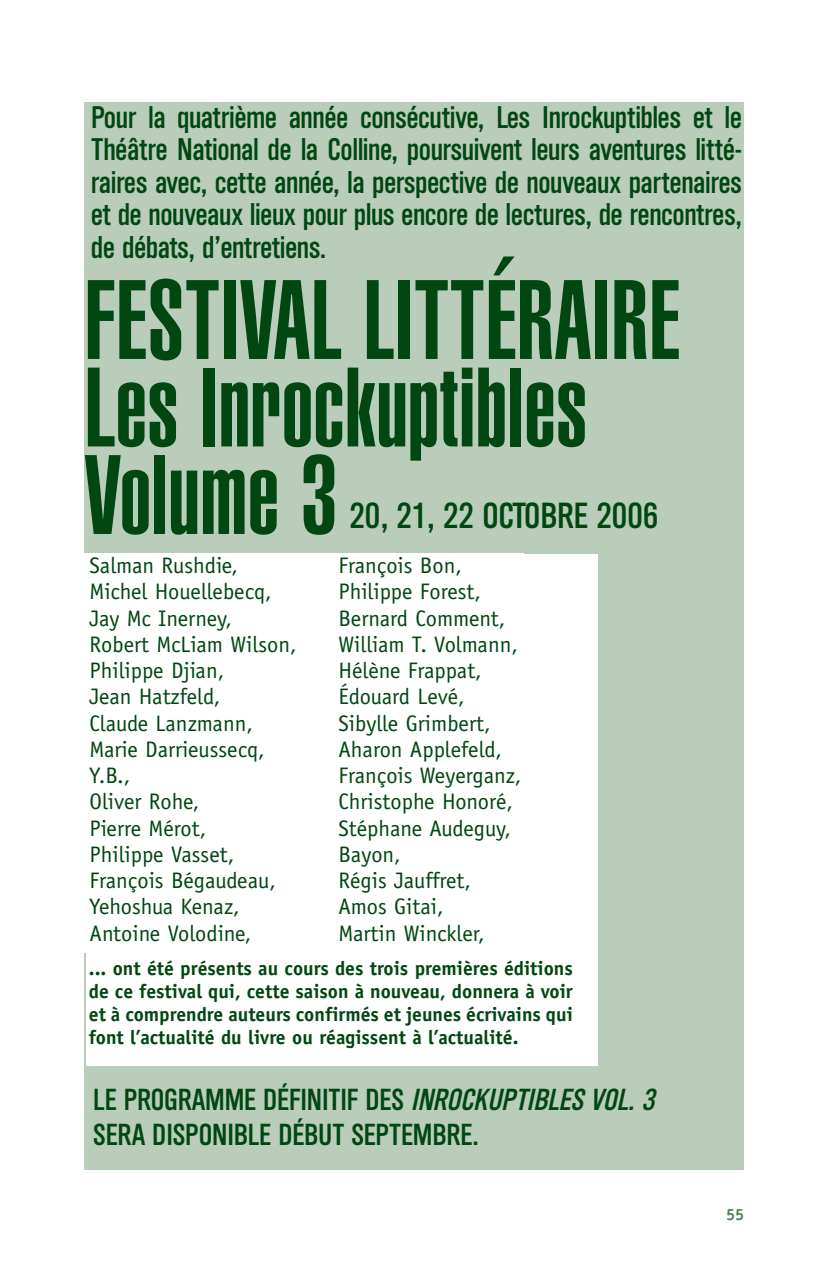
<style>
.page{position:relative;width:815px;height:1275px;background:#fff}
.page>*{position:absolute;margin:0;border:0;box-sizing:border-box;transform-origin:0 0}
.t1{font:900 extra-condensed 110.75px/87.5px "Helvetica";letter-spacing:.005em;color:#004712}
.t2{font:34.75px "Cg Alpin Gth No 3";color:#004712}
.t3{font:30px/32.5px "Cg Alpin Gth No 3";letter-spacing:.005em;color:#004712;text-align:justify}
.t4{font:29.25px/35px "Cg Alpin Gth No 3";color:#004712}
.t5{font:22.5px/26.2px "Officina Sans";color:#004712}
.t6{font:700 19.75px/23px "Officina Sans";color:#004712;text-align:justify}
.t7{font:700 16.25px "Officina Serif";color:#538158}
.s1{font-style:italic}
</style>
<div class="page">
<div style="left:84px;top:102px;width:660px;height:1067px;background:#bacdba"></div>
<div style="left:86px;top:948px;width:512px;height:118px;background:#fff"></div>
<div style="left:72px;top:553px;width:452px;height:399px;background:#fff"></div>
<div style="left:336px;top:554px;width:261px;height:429px;background:#fff"></div>
<p class="t3" style="left:91px;top:104px;width:652px">Pour la quatrième année consécutive, Les Inrockuptibles et le Théâtre National de la Colline, poursuivent leurs aventures litté&shy;raires avec, cette année, la perspective de nouveaux partenaires et de nouveaux lieux pour plus encore de lectures, de rencontres, de débats, d’entretiens.</p>
<h1 class="t1" style="left:84px;top:283px;width:597px">FESTIVAL LITTÉRAIRE<br>Les Inrockuptibles<br>Volume 3</h1>
<h2 class="t2" style="left:349px;top:504px;width:310px">20, 21, 22 OCTOBRE 2006</h2>
<p class="t5" style="left:90px;top:554px;width:209px">Salman Rushdie,<br>Michel Houellebecq,<br>Jay Mc Inerney,<br>Robert McLiam Wilson,<br>Philippe Djian,<br>Jean Hatzfeld,<br>Claude Lanzmann,<br>Marie Darrieussecq,<br>Y.B.,<br>Oliver Rohe,<br>Pierre Mérot,<br>Philippe Vasset,<br>François Bégaudeau,<br>Yehoshua Kenaz,<br>Antoine Volodine,</p>
<p class="t5" style="left:338px;top:554px;width:185px">François Bon,<br>Philippe Forest,<br>Bernard Comment,<br>William T. Volmann,<br>Hélène Frappat,<br>Édouard Levé,<br>Sibylle Grimbert,<br>Aharon Applefeld,<br>François Weyerganz,<br>Christophe Honoré,<br>Stéphane Audeguy,<br>Bayon,<br>Régis Jauffret,<br>Amos Gitai,<br>Martin Winckler,</p>
<p class="t6" style="left:89px;top:958px;width:485px">... ont été présents au cours des trois premières éditions de ce festival qui, cette saison à nouveau, donnera à voir et à comprendre auteurs confirmés et jeunes écrivains qui font l’actualité du livre ou réagissent à l’actualité.</p>
<p class="t4" style="left:93px;top:1085px;width:568px">LE PROGRAMME DÉFINITIF DES <span class="s1">INROCKUPTIBLES VOL.3<br></span>SERA DISPONIBLE DÉBUT SEPTEMBRE.</p>
<p class="t7" style="left:726px;top:1208px;width:20px">55</p>
</div>
